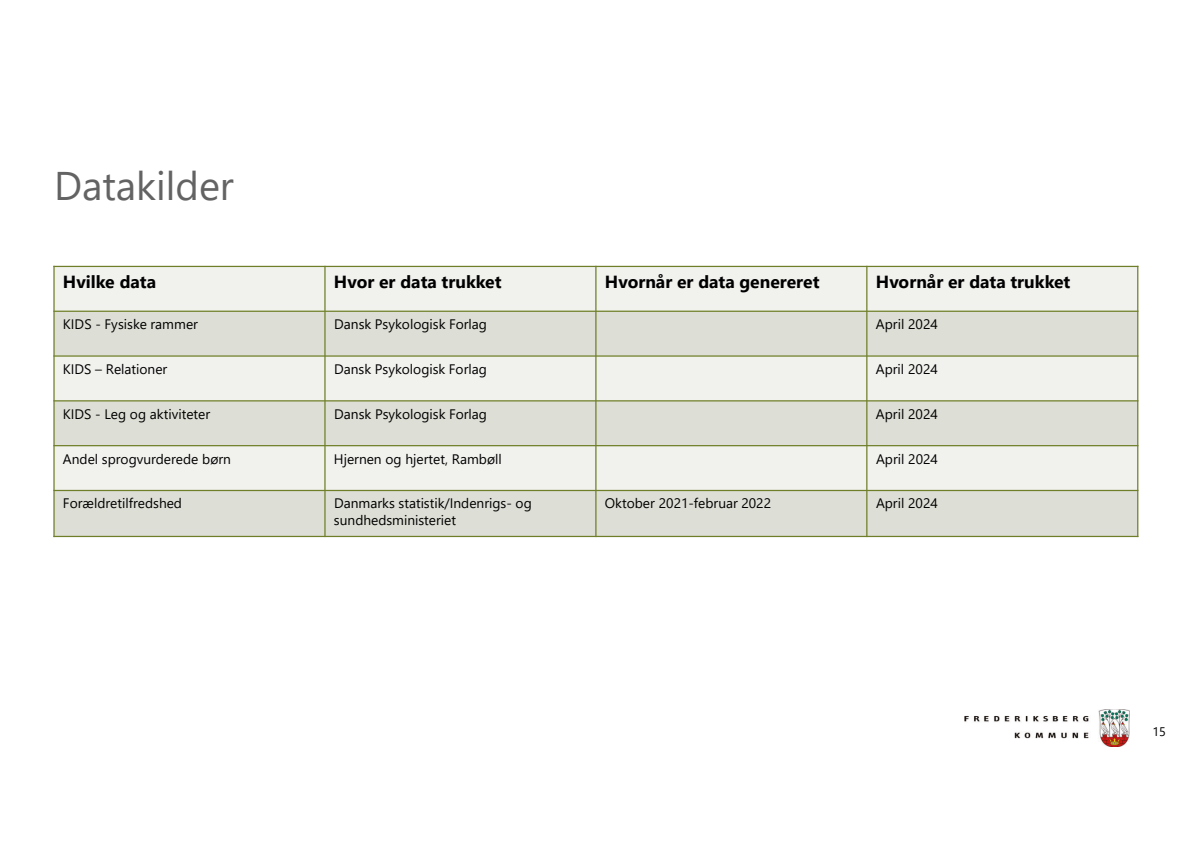
<style>
.page{position:relative;width:1201px;height:842px;background:#fff}
.page>*{position:absolute;margin:0;border:0;box-sizing:border-box;transform-origin:0 0}
.t1{font:40px "Segoe UI";color:#646363}
.t2{font:700 17.5px "Segoe UI";color:#000}
.t3{font:13.75px/16.5px "Segoe UI";color:#000}
.t4{font:12.5px "Segoe UI";color:#000}
</style>
<div class="page">
<img style="left:964px;top:709px;width:165px;height:37px">
<div style="left:54px;top:266px;width:271px;height:45px;background:#f1f2ee"></div>
<div style="left:325px;top:266px;width:812px;height:45px;background:#f1f2ee"></div>
<div style="left:54px;top:311px;width:271px;height:45px;background:#ddded5"></div>
<div style="left:325px;top:311px;width:812px;height:45px;background:#ddded5"></div>
<div style="left:54px;top:356px;width:271px;height:45px;background:#f1f2ee"></div>
<div style="left:325px;top:356px;width:812px;height:45px;background:#f1f2ee"></div>
<div style="left:54px;top:401px;width:271px;height:44px;background:#ddded5"></div>
<div style="left:325px;top:401px;width:812px;height:44px;background:#ddded5"></div>
<div style="left:54px;top:445px;width:271px;height:45px;background:#f1f2ee"></div>
<div style="left:325px;top:445px;width:812px;height:45px;background:#f1f2ee"></div>
<div style="left:54px;top:490px;width:271px;height:46px;background:#ddded5"></div>
<div style="left:325px;top:490px;width:812px;height:46px;background:#ddded5"></div>
<hr style="left:324px;top:266px;width:1px;height:271px;background:#6f7f29">
<hr style="left:595px;top:266px;width:1px;height:271px;background:#6f7f29">
<hr style="left:866px;top:266px;width:1px;height:271px;background:#6f7f29">
<hr style="left:53px;top:310px;width:1084px;height:2px;background:#6f7f29">
<hr style="left:53px;top:355px;width:1084px;height:1px;background:#6f7f29">
<hr style="left:53px;top:400px;width:1084px;height:1px;background:#6f7f29">
<hr style="left:53px;top:445px;width:1084px;height:1px;background:#6f7f29">
<hr style="left:53px;top:490px;width:1084px;height:1px;background:#6f7f29">
<hr style="left:53px;top:266px;width:2px;height:271px;background:#6f7f29">
<hr style="left:1136px;top:266px;width:1px;height:271px;background:#6f7f29">
<hr style="left:53px;top:266px;width:1084px;height:1px;background:#6f7f29">
<hr style="left:53px;top:536px;width:1084px;height:1px;background:#6f7f29">
<p class="t1" style="left:54px;top:148px;width:181px">Datakilder</p>
<p class="t2" style="left:63px;top:265px;width:95px">Hvilke data</p>
<p class="t2" style="left:334px;top:265px;width:169px">Hvor er data trukket</p>
<p class="t2" style="left:604px;top:265px;width:216px">Hvornår er data genereret</p>
<p class="t2" style="left:875px;top:265px;width:196px">Hvornår er data trukket</p>
<p class="t3" style="left:63px;top:315px;width:136px">KIDS - Fysiske rammer</p>
<p class="t3" style="left:334px;top:315px;width:154px">Dansk Psykologisk Forlag</p>
<p class="t3" style="left:875px;top:315px;width:63px">April 2024</p>
<p class="t3" style="left:63px;top:359px;width:106px">KIDS – Relationer</p>
<p class="t3" style="left:334px;top:359px;width:154px">Dansk Psykologisk Forlag</p>
<p class="t3" style="left:875px;top:359px;width:63px">April 2024</p>
<p class="t3" style="left:63px;top:404px;width:149px">KIDS - Leg og aktiviteter</p>
<p class="t3" style="left:334px;top:404px;width:154px">Dansk Psykologisk Forlag</p>
<p class="t3" style="left:875px;top:404px;width:63px">April 2024</p>
<p class="t3" style="left:63px;top:449px;width:169px">Andel sprogvurderede børn</p>
<p class="t3" style="left:334px;top:449px;width:169px">Hjernen og hjertet, Rambøll</p>
<p class="t3" style="left:875px;top:449px;width:63px">April 2024</p>
<p class="t3" style="left:63px;top:494px;width:121px">Forældretilfredshed</p>
<p class="t3" style="left:334px;top:494px;width:199px">Danmarks statistik/Indenrigs- og sundhedsministeriet</p>
<p class="t3" style="left:604px;top:494px;width:167px">Oktober 2021-februar 2022</p>
<p class="t3" style="left:875px;top:494px;width:63px">April 2024</p>
<p class="t4" style="left:1152px;top:720px;width:15px">15</p>
</div>
